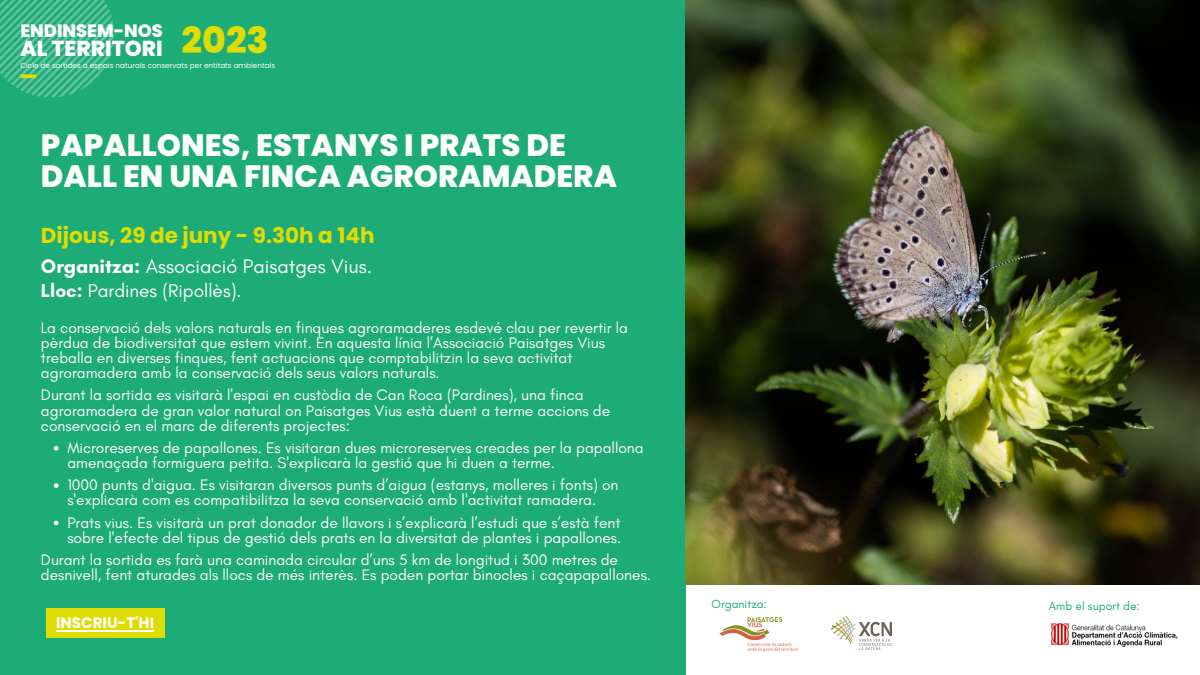
<style>
.page{position:relative;width:1200px;height:675px;background:#1dab78}
.page>*{position:absolute;margin:0;border:0;box-sizing:border-box;transform-origin:0 0}
.t1{font:800 30.8px/30.6px "Poppins";color:#fff}
.t2{font:800 21.6px "Poppins";color:#fff}
.t3{font:700 21.5px "Poppins";color:#dfdd00}
.t4{font:20px "Glacial Indifference";color:#fff}
.t5{font:19px "Glacial Indifference";color:#fff}
.t6{font:800 17.8px "Poppins";color:#fff}
.t7{font:15.5px/15.2px "Glacial Indifference";color:#fff}
.t8{font:700 15.1px "Poppins";color:#fff}
.t9{font:12px "Glacial Indifference";color:#1dab78}
.t10{font:7.3px "Poppins";color:#fff}
.s1{font-size:36.2px;color:#dfdd00}
.s2{font-weight:700}
</style>
<div class="page">
<svg style="left:0;top:0;width:114px;height:98px"></svg>
<svg style="left:20px;top:74px;width:16px;height:4px"></svg>
<img style="left:685px;top:0;width:515px;height:585px">
<div style="left:686px;top:585px;width:514px;height:90px;background:#fff"></div>
<img style="left:831px;top:616px;width:60px;height:34px">
<img style="left:1051px;top:624px;width:127px;height:22px">
<img style="left:720px;top:617px;width:79px;height:35px">
<div style="left:46px;top:608px;width:119px;height:30px;background:#dfdd00"></div>
<svg style="left:54px;top:446px;width:4px;height:5px"></svg>
<svg style="left:54px;top:483px;width:4px;height:5px"></svg>
<svg style="left:54px;top:521px;width:4px;height:4px"></svg>
<hr style="left:56px;top:630px;width:98px;height:1px;background:#fff">
<p class="t6" style="left:21px;top:18px;width:144px">ENDINSEM-NOS</p>
<h2 class="t2" style="left:20px;top:33px;width:250px">AL TERRITORI <span class="s1">2023</span></h2>
<p class="t10" style="left:20px;top:60px;width:256px">Cicle de sortides a espais naturals conservats per entitats ambientals</p>
<h1 class="t1" style="left:41px;top:130px;width:577px">PAPALLONES, ESTANYS I PRATS DE<br>DALL EN UNA FINCA AGRORAMADERA</h1>
<h3 class="t3" style="left:41px;top:220px;width:335px">Dijous, 29 de juny - 9.30h a 14h</h3>
<p class="t4" style="left:41px;top:254px;width:333px"><span class="s2">Organitza:</span> Associació Paisatges Vius.</p>
<p class="t5" style="left:41px;top:279px;width:202px"><span class="s2">Lloc:</span> Pardines (Ripollès).</p>
<p class="t7" style="left:41px;top:320px;width:589px">La conservació dels valors naturals en finques agroramaderes esdevé clau per revertir la pèrdua de biodiversitat que estem vivint. En aquesta línia l’Associació Paisatges Vius treballa en diverses finques, fent actuacions que comptabilitzin la seva activitat agroramadera amb la conservació dels seus valors naturals.</p>
<p class="t7" style="left:41px;top:387px;width:571px">Durant la sortida es visitarà l'espai en custòdia de Can Roca (Pardines), una finca agroramadera de gran valor natural on Paisatges Vius està duent a terme accions de conservació en el marc de diferents projectes:</p>
<p class="t7" style="left:67px;top:440px;width:578px">Microreserves de papallones. Es visitaran dues microreserves creades per la papallona amenaçada formiguera petita. S'explicarà la gestió que hi duen a terme.</p>
<p class="t7" style="left:67px;top:477px;width:553px">1000 punts d'aigua. Es visitaran diversos punts d’aigua (estanys, molleres i fonts) on s'explicarà com es compatibilitza la seva conservació amb l'activitat ramadera.</p>
<p class="t7" style="left:67px;top:515px;width:555px">Prats vius. Es visitarà un prat donador de llavors i s’explicarà l’estudi que s’està fent sobre l'efecte del tipus de gestió dels prats en la diversitat de plantes i papallones.</p>
<p class="t7" style="left:41px;top:552px;width:612px">Durant la sortida es farà una caminada circular d’uns 5 km de longitud i 300 metres de desnivell, fent aturades als llocs de més interès. Es poden portar binocles i caçapapallones.</p>
<p class="t8" style="left:56px;top:613px;width:99px">INSCRIU-T'HI</p>
<p class="t9" style="left:712px;top:596px;width:57px">Organitza:</p>
<p class="t9" style="left:1049px;top:598px;width:92px">Amb el suport de:</p>
</div>
